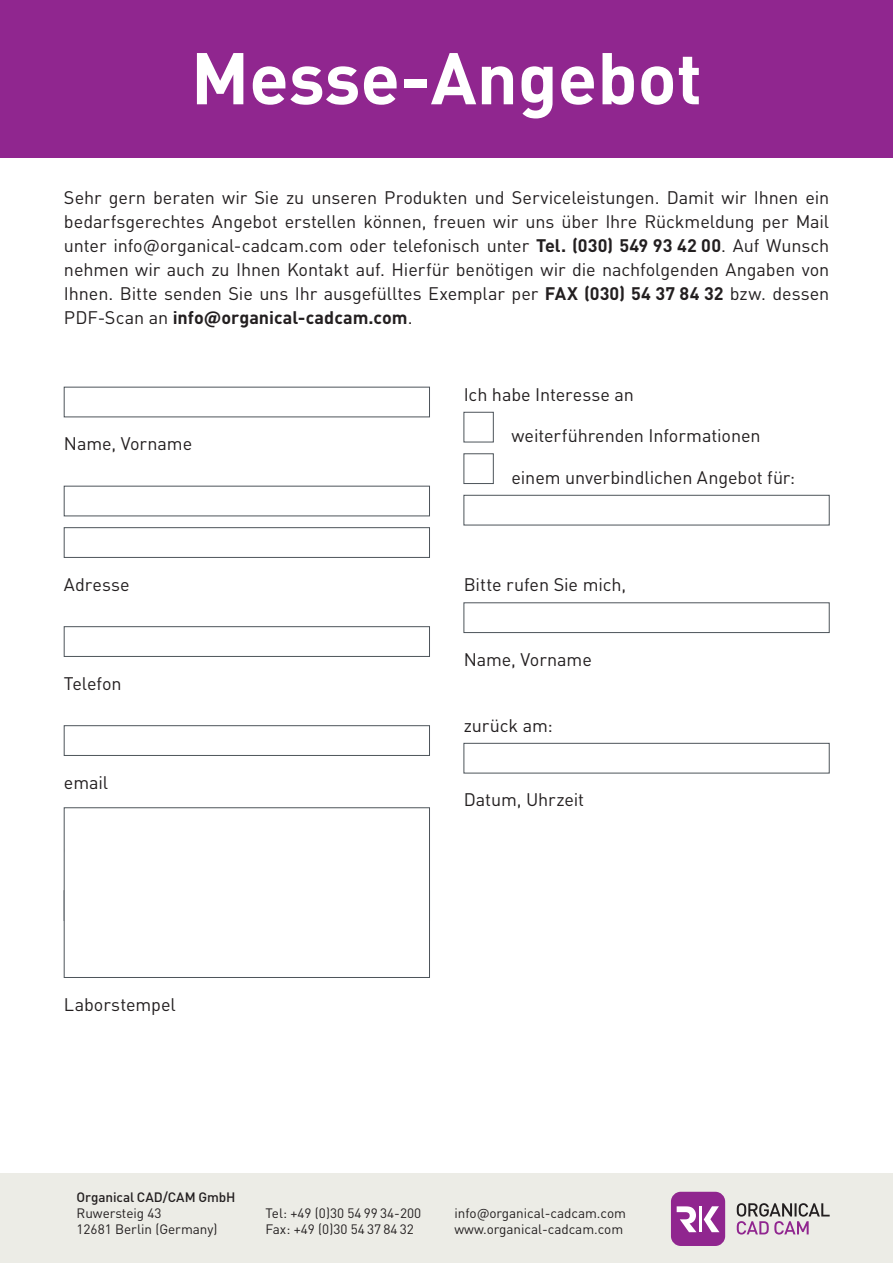
<style>
.page{position:relative;width:893px;height:1263px;background:#fff}
.page>*{position:absolute;margin:0;border:0;box-sizing:border-box;transform-origin:0 0}
.t1{font:700 72px "DINOT";color:#fff}
.t2{font:18px/24px "DINOT";letter-spacing:-.005em;color:#231f20;text-align:justify}
.t3{font:13.5px/16.2px "DINOT";color:#231f20}
.t4{font:500 13.5px "DINOT";letter-spacing:-.005em;color:#231f20}
.s1{font-weight:700}
</style>
<div class="page">
<div style="left:64px;top:527px;width:366px;height:31px;background:#fff;border:1px solid #4d545a"></div>
<div style="left:64px;top:626px;width:366px;height:31px;background:#fff;border:1px solid #4d545a"></div>
<div style="left:64px;top:725px;width:366px;height:31px;background:#fff;border:1px solid #4d545a"></div>
<div style="left:64px;top:807px;width:366px;height:171px;background:#fff;border:1px solid #4d545a"></div>
<div style="left:464px;top:495px;width:365px;height:30px;background:#fff;border:1px solid #4d545a"></div>
<div style="left:464px;top:603px;width:365px;height:30px;background:#fff;border:1px solid #4d545a"></div>
<div style="left:464px;top:743px;width:365px;height:30px;background:#fff;border:1px solid #4d545a"></div>
<div style="left:0;top:1174px;width:893px;height:89px;background:#ecece6"></div>
<svg style="left:737px;top:1203px;width:93px;height:31px"></svg>
<div style="left:671px;top:1192px;width:54px;height:54px;background:#90268f;border-radius:10px"></div>
<hr style="left:699px;top:1206px;width:2px;height:26px;background:#fff">
<svg style="left:677px;top:1206px;width:19px;height:26px"></svg>
<svg style="left:704px;top:1206px;width:15px;height:26px"></svg>
<div style="left:0;top:0;width:893px;height:157px;background:#90268f"></div>
<h1 class="t1" style="left:191px;top:29px;width:513px">Messe-Angebot</h1>
<p class="t2" style="left:64px;top:185px;width:767px">Sehr gern beraten wir Sie zu unseren Produkten und Serviceleistungen. Damit wir Ihnen ein bedarfsgerechtes Angebot erstellen können, freuen wir uns über Ihre Rückmeldung per Mail unter info@organical-cadcam.com oder telefonisch unter <span class="s1">Tel. (030) 549 93 42 00</span>. Auf Wunsch nehmen wir auch zu Ihnen Kontakt auf. Hierfür benötigen wir die nachfolgenden Angaben von Ihnen. Bitte senden Sie uns Ihr ausgefülltes Exemplar per <span class="s1">FAX (030) 54 37 84 32</span> bzw. dessen PDF-Scan an <span class="s1">info@organical-cadcam.com</span>.</p>
<p class="t2" style="left:64px;top:431px;width:130px">Name, Vorname</p>
<p class="t2" style="left:64px;top:571px;width:67px">Adresse</p>
<p class="t2" style="left:64px;top:670px;width:59px">Telefon</p>
<p class="t2" style="left:64px;top:769px;width:46px">email</p>
<p class="t2" style="left:64px;top:991px;width:113px">Laborstempel</p>
<p class="t2" style="left:464px;top:381px;width:172px">Ich habe Interesse an</p>
<p class="t2" style="left:511px;top:423px;width:251px">weiterführenden Informationen</p>
<p class="t2" style="left:511px;top:464px;width:285px">einem unverbindlichen Angebot für:</p>
<p class="t2" style="left:464px;top:572px;width:164px">Bitte rufen Sie mich,</p>
<p class="t2" style="left:464px;top:646px;width:130px">Name, Vorname</p>
<p class="t2" style="left:464px;top:712px;width:91px">zurück am:</p>
<p class="t2" style="left:464px;top:787px;width:122px">Datum, Uhrzeit</p>
<p class="t4" style="left:77px;top:1188px;width:160px">Organical CAD/CAM GmbH</p>
<p class="t3" style="left:77px;top:1205px;width:143px">Ruwersteig 43<br>12681 Berlin (Germany)</p>
<p class="t3" style="left:266px;top:1205px;width:157px">Tel: +49 (0)30 54 99 34-200<br>Fax: +49 (0)30 54 37 84 32</p>
<p class="t3" style="left:454px;top:1205px;width:173px">info@organical-cadcam.com www.organical-cadcam.com</p>
</div>
